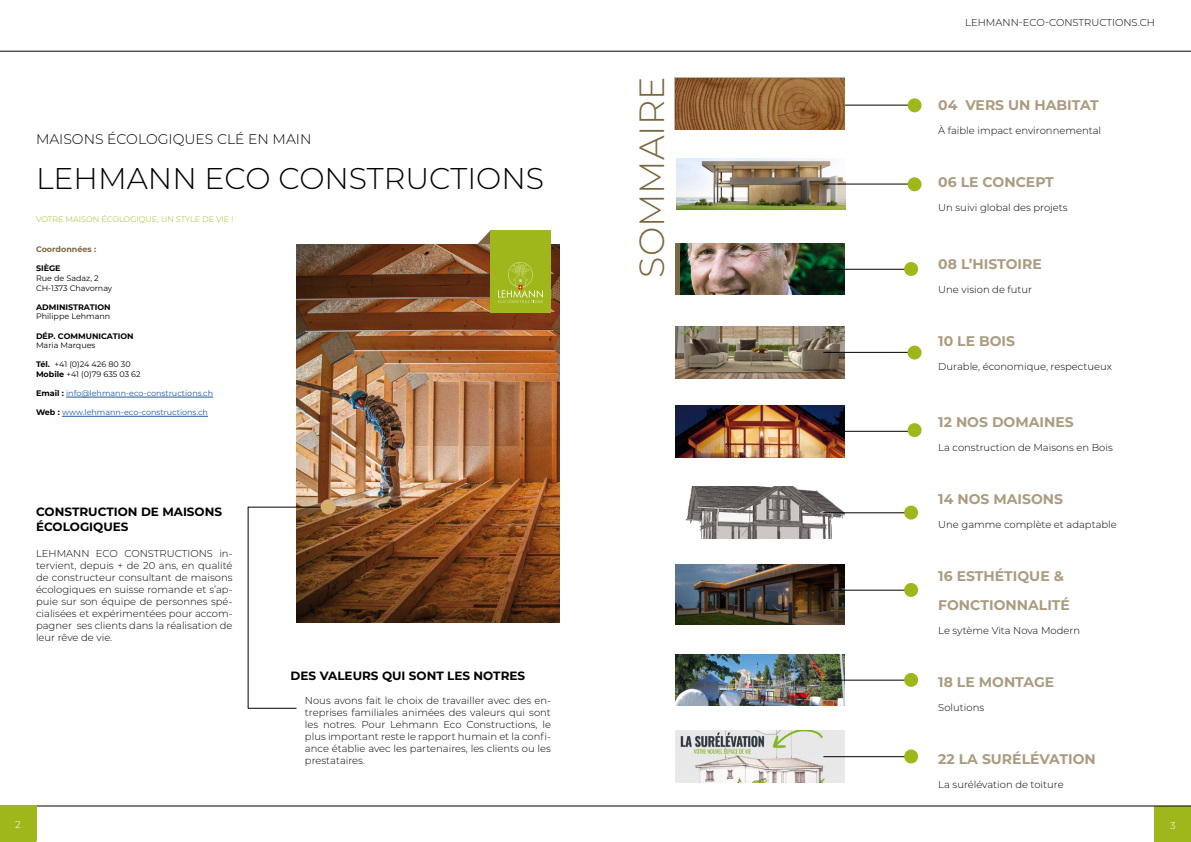
<style>
.page{position:relative;width:1191px;height:842px;background:#fff}
.page>*{position:absolute;margin:0;border:0;box-sizing:border-box;transform-origin:0 0}
.t1{font:300 35px "Montserrat";color:#7a6740}
.t2{font:300 30px "Montserrat";color:#000}
.t3{font:700 14px/28.9px "Montserrat";color:#ab9c81}
.t4{font:300 14px "Montserrat";color:#000}
.t5{font:700 12px/14.4px "Montserrat";color:#000}
.t6{font:300 10px/12px "Montserrat";color:#000;text-align:justify}
.t7{font:300 10px "Montserrat";color:#fff}
.t8{font:8px/9.6px "Montserrat";color:#000}
.t9{font:8px "Montserrat";color:#22599b}
.t10{font:700 8px "Montserrat";color:#000}
.t11{font:300 8px "Montserrat";color:#a0b71b}
.t12{font:700 8px "Montserrat";color:#7b6740}
.s1{font-weight:700}
.s2{font-weight:700;color:#000}
</style>
<div class="page">
<div style="left:1155px;top:806px;width:36px;height:36px;background:#a0b71b"></div>
<hr style="left:0;top:806px;width:1191px;height:1px;background:#000">
<hr style="left:0;top:51px;width:1191px;height:1px;background:#000">
<div style="left:0;top:806px;width:36px;height:36px;background:#a0b71b"></div>
<div style="left:676px;top:243px;width:168px;height:52px;background:#7b6740"></div>
<img style="left:680px;top:243px;width:164px;height:52px">
<img style="left:677px;top:158px;width:168px;height:51px">
<img style="left:676px;top:327px;width:168px;height:51px">
<img style="left:676px;top:406px;width:168px;height:51px">
<img style="left:685px;top:487px;width:159px;height:51px">
<img style="left:676px;top:564px;width:168px;height:60px">
<img style="left:676px;top:654px;width:168px;height:51px">
<img style="left:676px;top:731px;width:168px;height:51px">
<svg style="left:477px;top:231px;width:13px;height:13px"></svg>
<img style="left:296px;top:244px;width:263px;height:378px">
<hr style="left:66px;top:397px;width:147px;height:1px;background:#22599b">
<hr style="left:62px;top:416px;width:146px;height:1px;background:#22599b">
<div style="left:490px;top:230px;width:61px;height:83px;background:#a0b71b"></div>
<svg style="left:498px;top:262px;width:45px;height:41px"></svg>
<hr style="left:823px;top:105px;width:88px;height:1px;background:#000">
<hr style="left:823px;top:352px;width:88px;height:1px;background:#000">
<hr style="left:823px;top:184px;width:88px;height:1px;background:#000">
<hr style="left:823px;top:431px;width:88px;height:1px;background:#000">
<hr style="left:823px;top:269px;width:88px;height:1px;background:#000">
<hr style="left:823px;top:512px;width:88px;height:1px;background:#000">
<hr style="left:823px;top:590px;width:88px;height:1px;background:#000">
<hr style="left:823px;top:680px;width:88px;height:1px;background:#000">
<hr style="left:823px;top:756px;width:88px;height:1px;background:#000">
<hr style="left:248px;top:507px;width:1px;height:201px;background:#000">
<hr style="left:248px;top:708px;width:48px;height:1px;background:#000">
<hr style="left:248px;top:507px;width:73px;height:1px;background:#000">
<div style="left:321px;top:499px;width:15px;height:15px;background:#d3ad6d;border-radius:50%"></div>
<div style="left:907px;top:98px;width:14px;height:14px;background:#a0b71b;border-radius:50%"></div>
<div style="left:907px;top:177px;width:14px;height:14px;background:#a0b71b;border-radius:50%"></div>
<div style="left:904px;top:262px;width:14px;height:14px;background:#a0b71b;border-radius:50%"></div>
<div style="left:907px;top:346px;width:14px;height:14px;background:#a0b71b;border-radius:50%"></div>
<div style="left:907px;top:423px;width:14px;height:14px;background:#a0b71b;border-radius:50%"></div>
<div style="left:904px;top:506px;width:14px;height:14px;background:#a0b71b;border-radius:50%"></div>
<div style="left:904px;top:583px;width:14px;height:14px;background:#a0b71b;border-radius:50%"></div>
<div style="left:904px;top:673px;width:14px;height:14px;background:#a0b71b;border-radius:50%"></div>
<div style="left:904px;top:749px;width:14px;height:14px;background:#a0b71b;border-radius:50%"></div>
<svg style="left:675px;top:77px;width:170px;height:53px"></svg>
<h3 class="t4" style="left:36px;top:129px;width:277px">MAISONS ÉCOLOGIQUES CLÉ EN MAIN</h3>
<h2 class="t2" style="left:36px;top:158px;width:509px">LEHMANN ECO CONSTRUCTIONS</h2>
<p class="t11" style="left:36px;top:214px;width:199px">VOTRE MAISON ÉCOLOGIQUE, UN STYLE DE VIE !</p>
<p class="t12" style="left:36px;top:244px;width:62px">Coordonnées :</p>
<p class="t10" style="left:36px;top:263px;width:26px">SIÈGE</p>
<p class="t8" style="left:36px;top:273px;width:78px">Rue de Sadaz, 2<br>CH-1373 Chavornay</p>
<p class="t10" style="left:36px;top:301px;width:76px">ADMINISTRATION</p>
<p class="t8" style="left:36px;top:312px;width:76px">Philippe Lehmann</p>
<p class="t10" style="left:36px;top:330px;width:99px">DÉP. COMMUNICATION</p>
<p class="t8" style="left:36px;top:340px;width:61px">Maria Marques</p>
<p class="t8" style="left:36px;top:360px;width:106px"><span class="s1">Tél.</span> +41 (0)24 426 80 30<br><span class="s1">Mobile</span> +41 (0)79 635 03 62</p>
<p class="t9" style="left:36px;top:388px;width:179px"><span class="s2">Email :</span> info@lehmann-eco-constructions.ch</p>
<p class="t9" style="left:36px;top:407px;width:173px"><span class="s2">Web :</span> www.lehmann-eco-constructions.ch</p>
<p class="t5" style="left:36px;top:504px;width:188px">CONSTRUCTION DE MAISONS<br>ÉCOLOGIQUES</p>
<p class="t6" style="left:36px;top:547px;width:198px">LEHMANN ECO CONSTRUCTIONS in&shy;tervient, depuis + de 20 ans, en qualité de constructeur consultant de maisons écologiques en suisse romande et s’ap&shy;puie sur son équipe de personnes spé&shy;cialisées et expérimentées pour accom&shy;pagner ses clients dans la réalisation de leur rêve de vie.</p>
<p class="t7" style="left:15px;top:818px;width:7px">2</p>
<p class="t5" style="left:291px;top:667px;width:236px">DES VALEURS QUI SONT LES NOTRES</p>
<p class="t6" style="left:305px;top:694px;width:247px">Nous avons fait le choix de travailler avec des en&shy;treprises familiales animées des valeurs qui sont les notres. Pour Lehmann Eco Constructions, le plus important reste le rapport humain et la confi&shy;ance établie avec les partenaires, les clients ou les prestataires.</p>
<h1 class="t1" style="left:628px;top:278px;width:203px;rotate:-90deg">SOMMAIRE</h1>
<p class="t6" style="left:965px;top:16px;width:191px">LEHMANN-ECO-CONSTRUCTIONS.CH</p>
<h3 class="t3" style="left:938px;top:90px;width:162px">04 VERS UN HABITAT</h3>
<p class="t6" style="left:938px;top:124px;width:164px">À faible impact environnemental</p>
<h3 class="t3" style="left:938px;top:167px;width:117px">06 LE CONCEPT</h3>
<p class="t6" style="left:938px;top:201px;width:131px">Un suivi global des projets</p>
<h3 class="t3" style="left:938px;top:248px;width:105px">08 L’HISTOIRE</h3>
<p class="t6" style="left:938px;top:283px;width:95px">Une vision de futur</p>
<h3 class="t3" style="left:938px;top:325px;width:78px">10 LE BOIS</h3>
<p class="t6" style="left:938px;top:360px;width:175px">Durable, économique, respectueux</p>
<h3 class="t3" style="left:938px;top:407px;width:137px">12 NOS DOMAINES</h3>
<p class="t6" style="left:938px;top:441px;width:176px">La construction de Maisons en Bois</p>
<h3 class="t3" style="left:938px;top:484px;width:126px">14 NOS MAISONS</h3>
<p class="t6" style="left:938px;top:518px;width:180px">Une gamme complète et adaptable</p>
<h3 class="t3" style="left:938px;top:561px;width:133px">16 ESTHÉTIQUE &amp;<br>FONCTIONNALITÉ</h3>
<p class="t6" style="left:938px;top:624px;width:143px">Le sytème Vita Nova Modern</p>
<h3 class="t3" style="left:938px;top:667px;width:117px">18 LE MONTAGE</h3>
<p class="t6" style="left:938px;top:701px;width:47px">Solutions</p>
<h3 class="t3" style="left:938px;top:744px;width:159px">22 LA SURÉLÉVATION</h3>
<p class="t6" style="left:938px;top:778px;width:127px">La surélévation de toiture</p>
<p class="t7" style="left:1170px;top:819px;width:7px">3</p>
</div>
